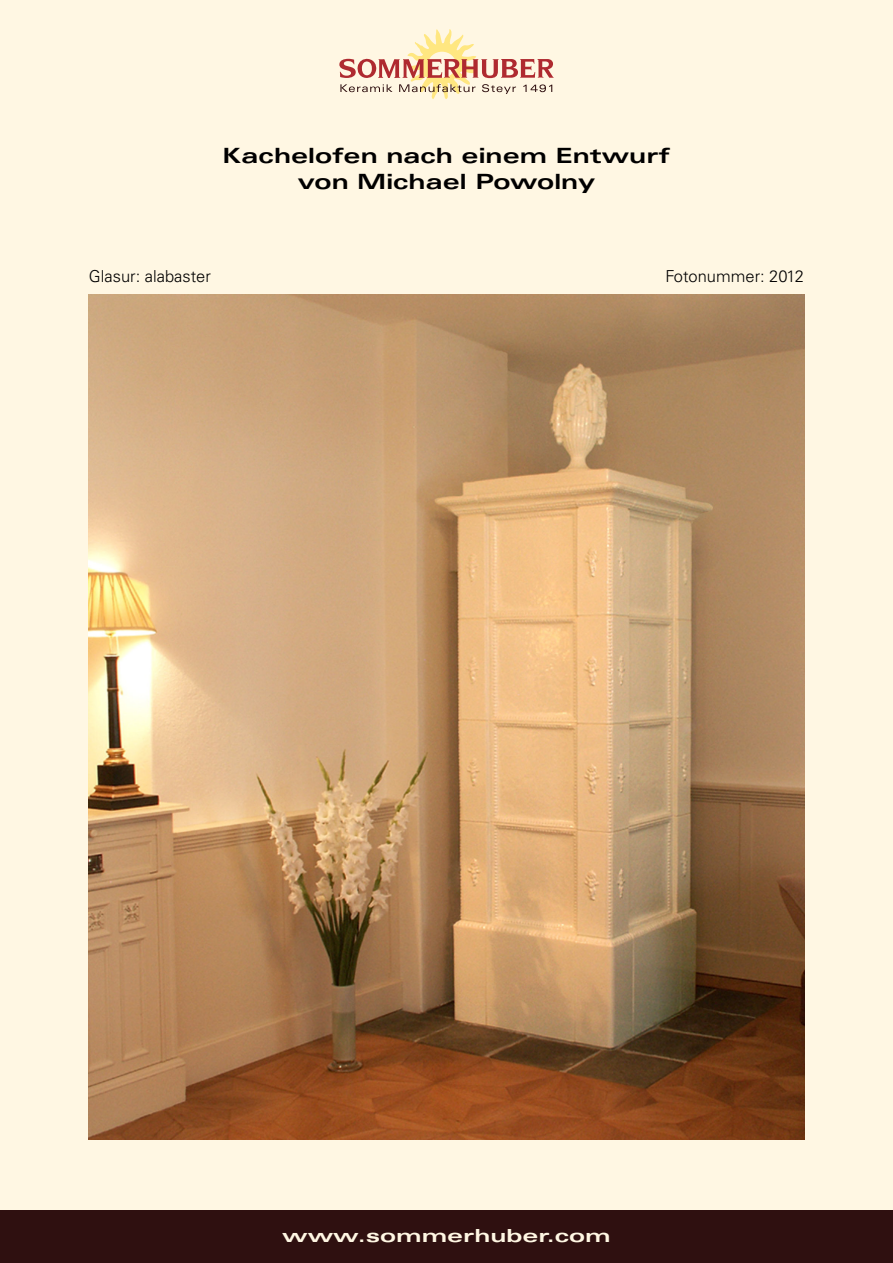
<style>
.page{position:relative;width:893px;height:1263px;background:#fff7e3}
.page>*{position:absolute;margin:0;border:0;box-sizing:border-box;transform-origin:0 0}
.t1{font:700 expanded 21px/25.2px "Univers LT";color:#000;text-align:center;scale:1.1 1}
.t2{font:700 expanded 18px "Univers LT";color:#fff7e3;scale:1.2 1}
.t3{font:300 16.5px "Univers LT";color:#000}
</style>
<div class="page">
<svg style="left:339px;top:29px;width:215px;height:70px"></svg>
<img style="left:89px;top:294px;width:715px;height:846px">
<div style="left:0;top:1211px;width:893px;height:52px;background:#2f1010"></div>
<p class="t1" style="left:223px;top:143px;width:408px">Kachelofen nach einem Entwurf von Michael Powolny</p>
<p class="t3" style="left:89px;top:266px;width:123px">Glasur: alabaster</p>
<p class="t3" style="left:665px;top:266px;width:140px">Fotonummer: 2012</p>
<p class="t2" style="left:282px;top:1225px;width:275px">www.sommerhuber.com</p>
</div>
